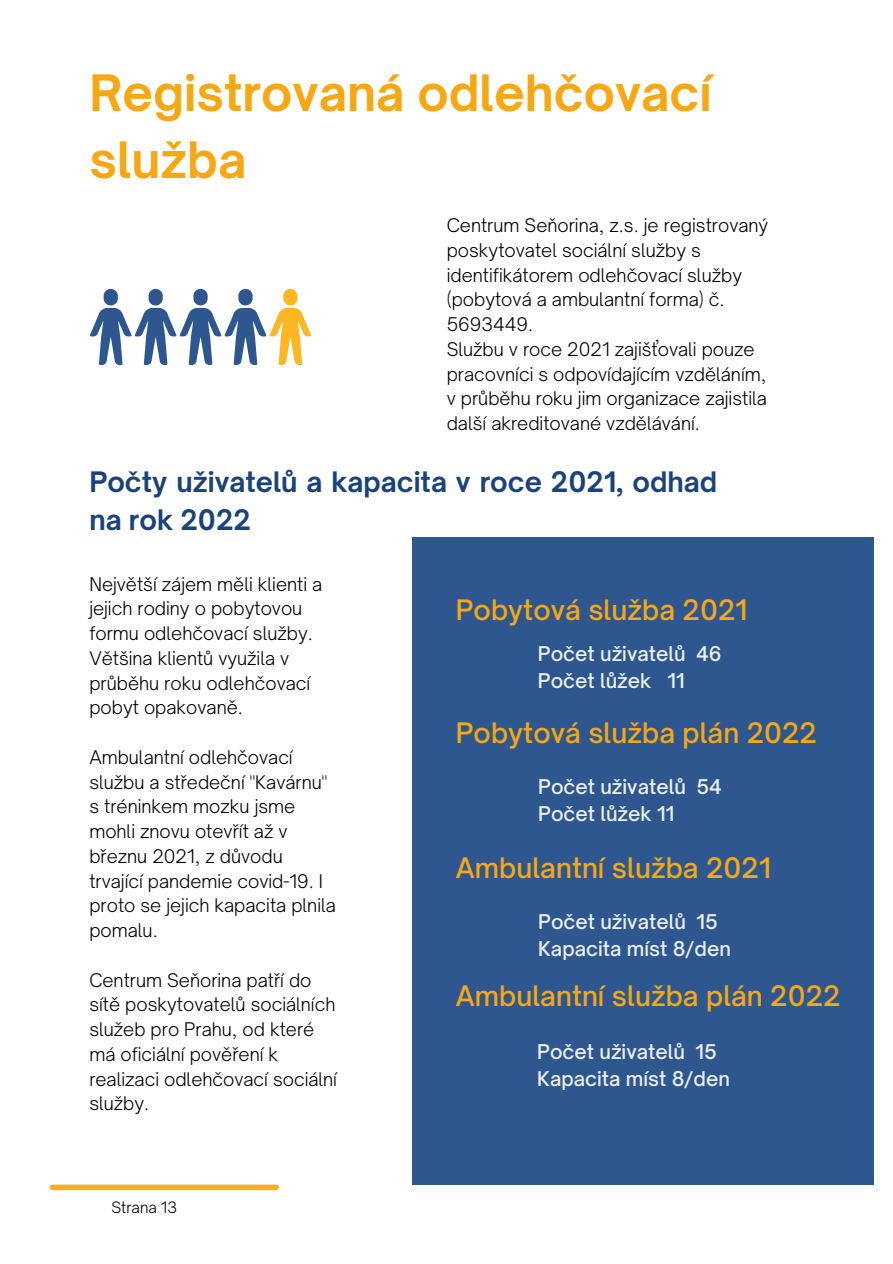
<style>
.page{position:relative;width:893px;height:1264px;background:#fff}
.page>*{position:absolute;margin:0;border:0;box-sizing:border-box;transform-origin:0 0}
.t1{font:700 48px/66.3px "Open Sauce One";color:#f6a814}
.t2{font:500 27px "Open Sauce One";color:#f6a814}
.t3{font:700 27px/37px "Open Sauce One";color:#1b437b}
.t4{font:500 19.5px/27px "Open Sauce One";color:#ebf0ed}
.t5{font:300 18px/24.8px "Open Sauce One";color:#000}
.t6{font:300 15px "Open Sauce One";color:#000}
</style>
<div class="page">
<div style="left:52px;top:1184px;width:224px;height:6px;background:#f7ae24"></div>
<svg style="left:90px;top:289px;width:221px;height:76px"></svg>
<div style="left:412px;top:537px;width:461px;height:647px;background:#2f578f"></div>
<h1 class="t1" style="left:89px;top:60px;width:624px">Registrovaná odlehčovací služba</h1>
<p class="t5" style="left:446px;top:213px;width:323px">Centrum Seňorina, z.s. je registrovaný poskytovatel sociální služby s identifikátorem odlehčovací služby (pobytová a ambulantní forma) č.<br>5693449.<br>Službu v roce 2021 zajišťovali pouze pracovníci s odpovídajícím vzděláním, v průběhu roku jim organizace zajistila další akreditované vzdělávání.</p>
<h2 class="t3" style="left:89px;top:463px;width:629px">Počty uživatelů a kapacita v roce 2021, odhad na rok 2022</h2>
<p class="t5" style="left:89px;top:571px;width:234px">Největší zájem měli klienti a jejich rodiny o pobytovou formu odlehčovací služby.<br>Většina klientů využila v průběhu roku odlehčovací pobyt opakovaně.</p>
<p class="t5" style="left:89px;top:744px;width:248px">Ambulantní odlehčovací službu a středeční "Kavárnu" s tréninkem mozku jsme mohli znovu otevřít až v březnu 2021, z důvodu trvající pandemie covid-19. I proto se jejich kapacita plnila pomalu.</p>
<p class="t5" style="left:89px;top:967px;width:249px">Centrum Seňorina patří do sítě poskytovatelů sociálních služeb pro Prahu, od které má oficiální pověření k realizaci odlehčovací sociální služby.</p>
<p class="t6" style="left:111px;top:1198px;width:67px">Strana 13</p>
<h2 class="t2" style="left:456px;top:593px;width:293px">Pobytová služba 2021</h2>
<p class="t4" style="left:538px;top:640px;width:185px">Počet uživatelů 46<br>Počet lůžek 11</p>
<h2 class="t2" style="left:456px;top:716px;width:362px">Pobytová služba plán 2022</h2>
<p class="t4" style="left:538px;top:773px;width:185px">Počet uživatelů 54<br>Počet lůžek 11</p>
<h2 class="t2" style="left:456px;top:850px;width:316px">Ambulantní služba 2021</h2>
<p class="t4" style="left:538px;top:907px;width:194px">Počet uživatelů 15<br>Kapacita míst 8/den</p>
<h2 class="t2" style="left:456px;top:979px;width:386px">Ambulantní služba plán 2022</h2>
<p class="t4" style="left:537px;top:1037px;width:194px">Počet uživatelů 15<br>Kapacita míst 8/den</p>
</div>
